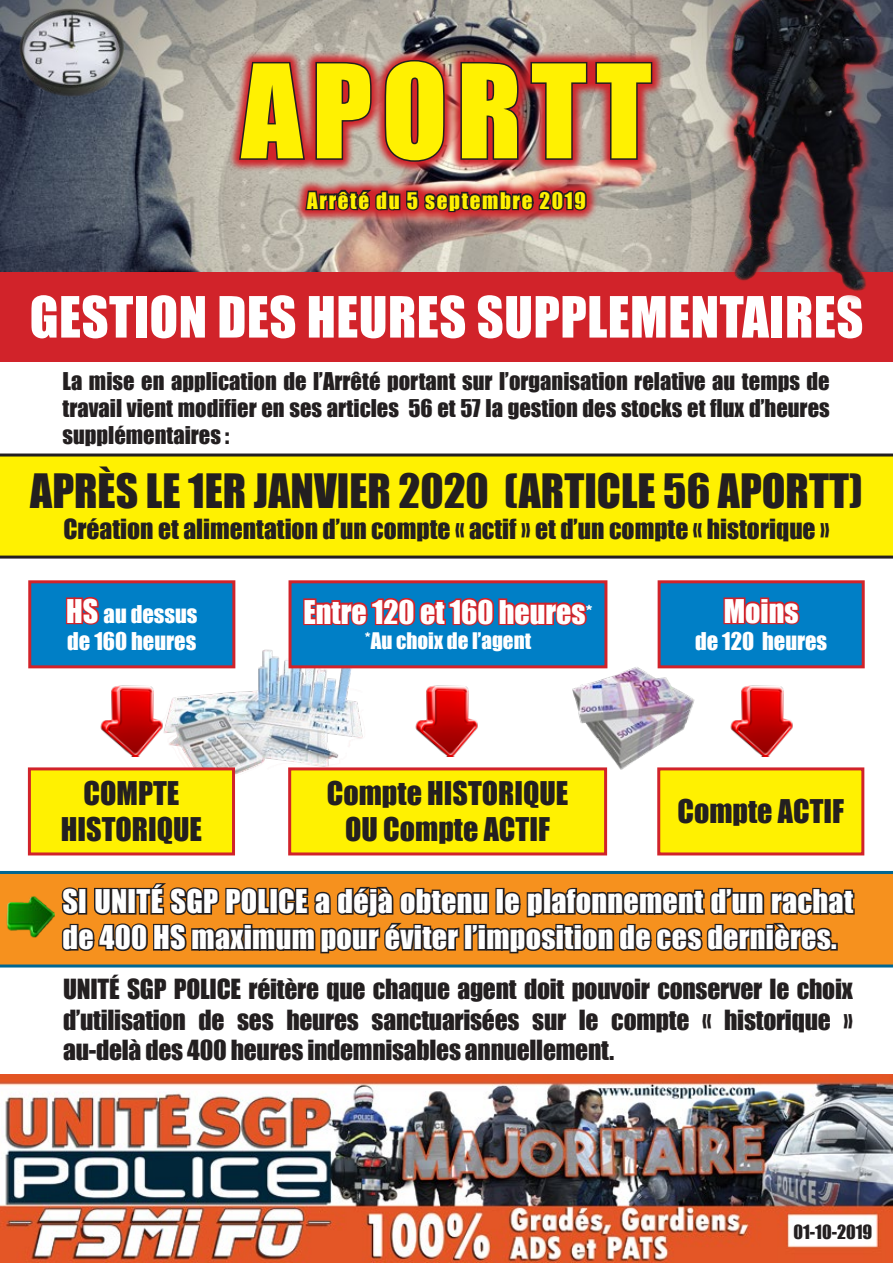
<style>
.page{position:relative;width:893px;height:1263px;background:#fff}
.page>*{position:absolute;margin:0;border:0;box-sizing:border-box;transform-origin:0 0}
.t1{font:120px "Impact";letter-spacing:.08em;color:#fff101}
.t2{font:52.5px "Impact";letter-spacing:.01em;color:#fff}
.t3{font:43.5px "Impact";color:#231f20}
.t4{font:30px/36px "Impact";letter-spacing:.01em;color:#fff}
.t5{font:30px/36px "Impact";color:#231f20;text-align:center}
.t6{font:25.5px/30.6px "Impact";letter-spacing:-.01em;color:#231f20}
.t7{font:22.5px/27px "Impact";color:#231f20;text-align:justify}
.t8{font:22.5px "Impact";color:#fff}
.t9{font:21px "Impact";letter-spacing:.08em;color:#fff101}
.t10{font:21px "Impact";color:#fff}
.t11{font:18px "Impact";color:#231f20}
.s1{font-size:30px}
.s2{font-size:24px}
</style>
<div class="page">
<svg style="left:0;top:871px;width:893px;height:96px;background:#c28835"></svg>
<svg style="left:0;top:453px;width:893px;height:106px;background:#f2e505"></svg>
<img style="left:0;top:0;width:893px;height:272px">
<div style="left:5px;top:895px;width:50px;height:42px;background:#f6911e"></div>
<img style="left:2px;top:894px;width:52px;height:46px">
<div style="left:0;top:272px;width:893px;height:89px;background:#d1232a"></div>
<img style="left:100px;top:685px;width:48px;height:72px">
<img style="left:0;top:1074px;width:893px;height:189px">
<img style="left:228px;top:48px;width:436px;height:176px">
<img style="left:237px;top:57px;width:417px;height:186px">
<img style="left:9px;top:0;width:122px;height:100px">
<svg style="left:882px;top:0;width:7px;height:272px;background:#4c5363"></svg>
<img style="left:712px;top:0;width:170px;height:291px">
<img style="left:556px;top:661px;width:146px;height:113px">
<img style="left:148px;top:635px;width:231px;height:142px">
<div style="left:30px;top:582px;width:204px;height:85px;background:#007fc6"></div>
<svg style="left:65px;top:597px;width:35px;height:28px"></svg>
<div style="left:28px;top:580px;width:207px;height:88px;border:3px solid #d1232a"></div>
<svg style="left:59px;top:880px;width:797px;height:88px;background:#a16723"></svg>
<div style="left:830px;top:943px;width:8px;height:7px;border:3px solid #231f20"></div>
<img style="left:415px;top:685px;width:63px;height:72px">
<img style="left:730px;top:685px;width:63px;height:72px">
<div style="left:290px;top:582px;width:316px;height:85px;background:#007fc6"></div>
<svg style="left:303px;top:597px;width:284px;height:29px"></svg>
<div style="left:289px;top:580px;width:318px;height:88px;border:3px solid #d1232a"></div>
<div style="left:659px;top:582px;width:204px;height:85px;background:#007fc6"></div>
<svg style="left:723px;top:597px;width:77px;height:28px"></svg>
<div style="left:658px;top:580px;width:207px;height:88px;border:3px solid #d1232a"></div>
<div style="left:29px;top:769px;width:205px;height:85px;background:#fff101"></div>
<div style="left:28px;top:767px;width:207px;height:88px;border:3px solid #d1232a"></div>
<div style="left:290px;top:769px;width:316px;height:85px;background:#fff101"></div>
<div style="left:288px;top:767px;width:319px;height:88px;border:3px solid #d1232a"></div>
<div style="left:659px;top:769px;width:204px;height:85px;background:#fff101"></div>
<div style="left:657px;top:767px;width:207px;height:88px;border:3px solid #d1232a"></div>
<p class="t1" style="left:241px;top:18px;width:412px">APORTT</p>
<p class="t9" style="left:307px;top:184px;width:280px">Arrêté du 5 septembre 2019</p>
<p class="t2" style="left:30px;top:276px;width:835px">GESTION DES HEURES SUPPLEMENTAIRES</p>
<p class="t7" style="left:63px;top:367px;width:769px">La mise en application de l’Arrêté portant sur l’organisation relative au temps de travail vient modifier en ses articles 56 et 57 la gestion des stocks et flux d’heures supplémentaires :</p>
<p class="t3" style="left:30px;top:457px;width:834px">APRÈS LE 1ER JANVIER 2020 (ARTICLE 56 APORTT)</p>
<p class="t6" style="left:63px;top:513px;width:768px">Création et alimentation d’un compte « actif » et d’un compte « historique »</p>
<p class="t8" style="left:66px;top:596px;width:133px"><span class="s1">HS</span> au dessus</p>
<p class="t8" style="left:67px;top:623px;width:131px">de 160 heures</p>
<p class="t5" style="left:84px;top:775px;width:97px">COMPTE</p>
<p class="t5" style="left:61px;top:811px;width:143px">HISTORIQUE</p>
<p class="t4" style="left:303px;top:593px;width:290px">Entre 120 et 160 heures<span class="s2">*</span></p>
<p class="t10" style="left:365px;top:624px;width:168px">*Au choix de l’agent</p>
<p class="t5" style="left:327px;top:775px;width:243px">Compte HISTORIQUE<br>OU Compte ACTIF</p>
<p class="t4" style="left:724px;top:592px;width:76px">Moins</p>
<p class="t8" style="left:695px;top:623px;width:134px">de 120 heures</p>
<p class="t5" style="left:677px;top:793px;width:168px">Compte ACTIF</p>
<p class="t4" style="left:63px;top:882px;width:792px">SI UNITÉ SGP POLICE a déjà obtenu le plafonnement d’un rachat de 400 HS maximum pour éviter l’imposition de ces dernières.</p>
<p class="t6" style="left:63px;top:973px;width:791px">UNITÉ SGP POLICE réitère que chaque agent doit pouvoir conserver le choix d’utilisation de ses heures sanctuarisées sur le compte « historique »</p>
<p class="t6" style="left:63px;top:1034px;width:552px">au-delà des 400 heures indemnisables annuellement.</p>
<p class="t11" style="left:793px;top:1218px;width:80px">01-10-2019</p>
</div>
